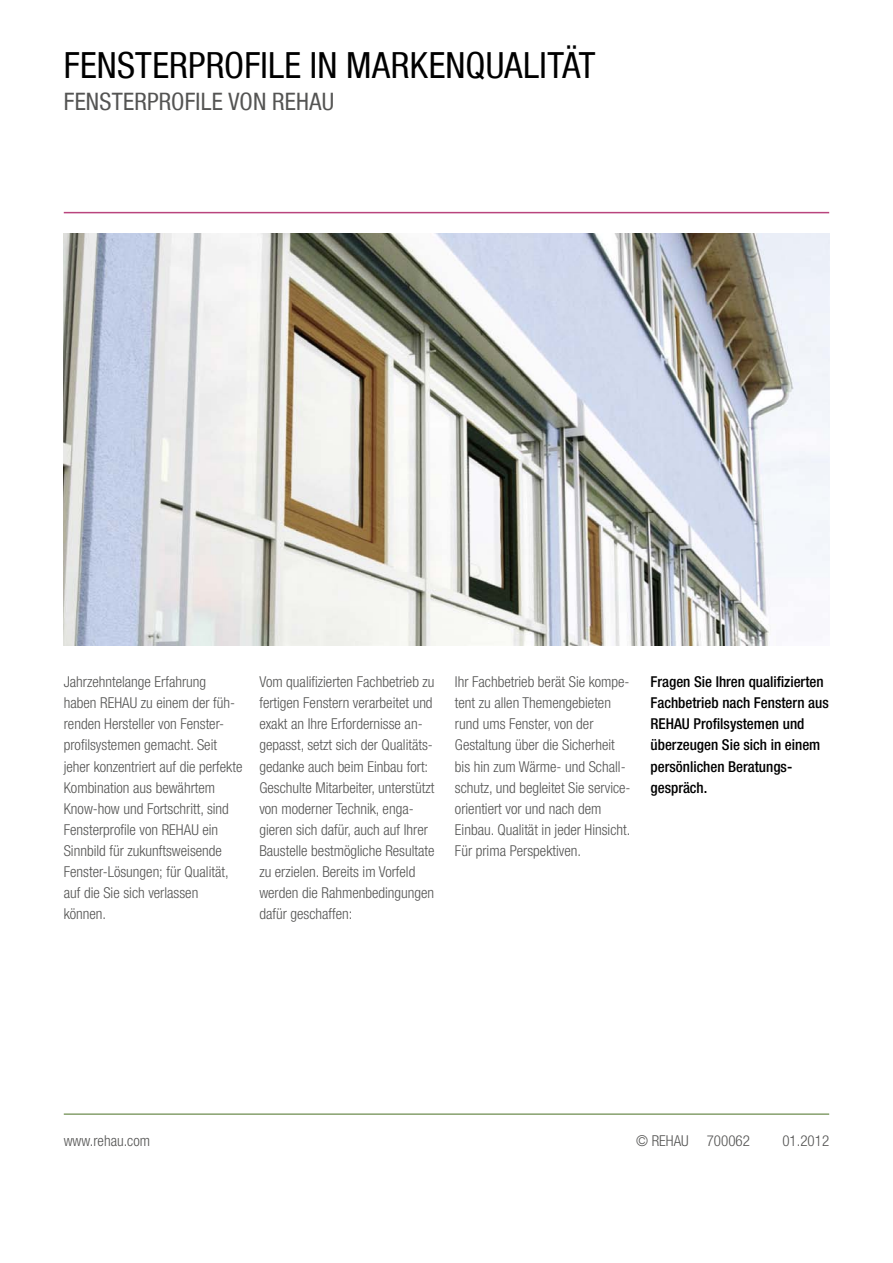
<style>
.page{position:relative;width:893px;height:1263px;background:#fff}
.page>*{position:absolute;margin:0;border:0;box-sizing:border-box;transform-origin:0 0}
.t1{font:condensed 36px "Helvetica Neue LT Com";letter-spacing:.005em;color:#000}
.t2{font:condensed 24px "Helvetica Neue LT Com";letter-spacing:.01em;color:#545453}
.t3{font:300 condensed 15px/21px "Helvetica Neue LT Com";color:#545453}
.t4{font:500 condensed 15px/21px "Helvetica Neue LT Com";color:#000}
</style>
<div class="page">
<hr style="left:64px;top:212px;width:765px;height:1px;background:#b9447d">
<hr style="left:64px;top:1113px;width:765px;height:2px;background:#86a06d">
<img style="left:64px;top:234px;width:765px;height:411px">
<h1 class="t1" style="left:64px;top:44px;width:533px">FENSTERPROFILE IN MARKENQUALITÄT</h1>
<h2 class="t2" style="left:64px;top:87px;width:259px">FENSTERPROFILE VON REHAU</h2>
<p class="t3" style="left:64px;top:672px;width:180px">Jahrzehntelange Erfahrung haben REHAU zu einem der füh&shy;renden Hersteller von Fenster&shy;profilsystemen gemacht. Seit jeher konzentriert auf die perfekte<br>Kombination aus bewährtem<br>Know-how und Fortschritt, sind<br>Fensterprofile von REHAU ein<br>Sinnbild für zukunftsweisende<br>Fenster-Lösungen; für Qualität, auf die Sie sich verlassen können.</p>
<p class="t3" style="left:259px;top:672px;width:177px">Vom qualifizierten Fachbetrieb zu fertigen Fenstern verarbeitet und exakt an Ihre Erfordernisse an&shy;gepasst, setzt sich der Qualitäts&shy;gedanke auch beim Einbau fort:<br>Geschulte Mitarbeiter, unterstützt von moderner Technik, enga&shy;gieren sich dafür, auch auf Ihrer<br>Baustelle bestmögliche Resultate zu erzielen. Bereits im Vorfeld werden die Rahmenbedingungen dafür geschaffen:</p>
<p class="t3" style="left:455px;top:672px;width:177px">Ihr Fachbetrieb berät Sie kompe&shy;tent zu allen Themengebieten rund ums Fenster, von der<br>Gestaltung über die Sicherheit bis hin zum Wärme- und Schall&shy;schutz, und begleitet Sie service&shy;orientiert vor und nach dem<br>Einbau. Qualität in jeder Hinsicht.<br>Für prima Perspektiven.</p>
<p class="t4" style="left:651px;top:671px;width:180px">Fragen Sie Ihren qualifizierten<br>Fachbetrieb nach Fenstern aus<br>REHAU Profilsystemen und überzeugen Sie sich in einem persönlichen Beratungs&shy;gespräch.</p>
<p class="t3" style="left:64px;top:1130px;width:88px">www.rehau.com</p>
<p class="t3" style="left:636px;top:1130px;width:115px">© REHAU 700062</p>
<p class="t3" style="left:782px;top:1130px;width:48px">01.2012</p>
</div>
